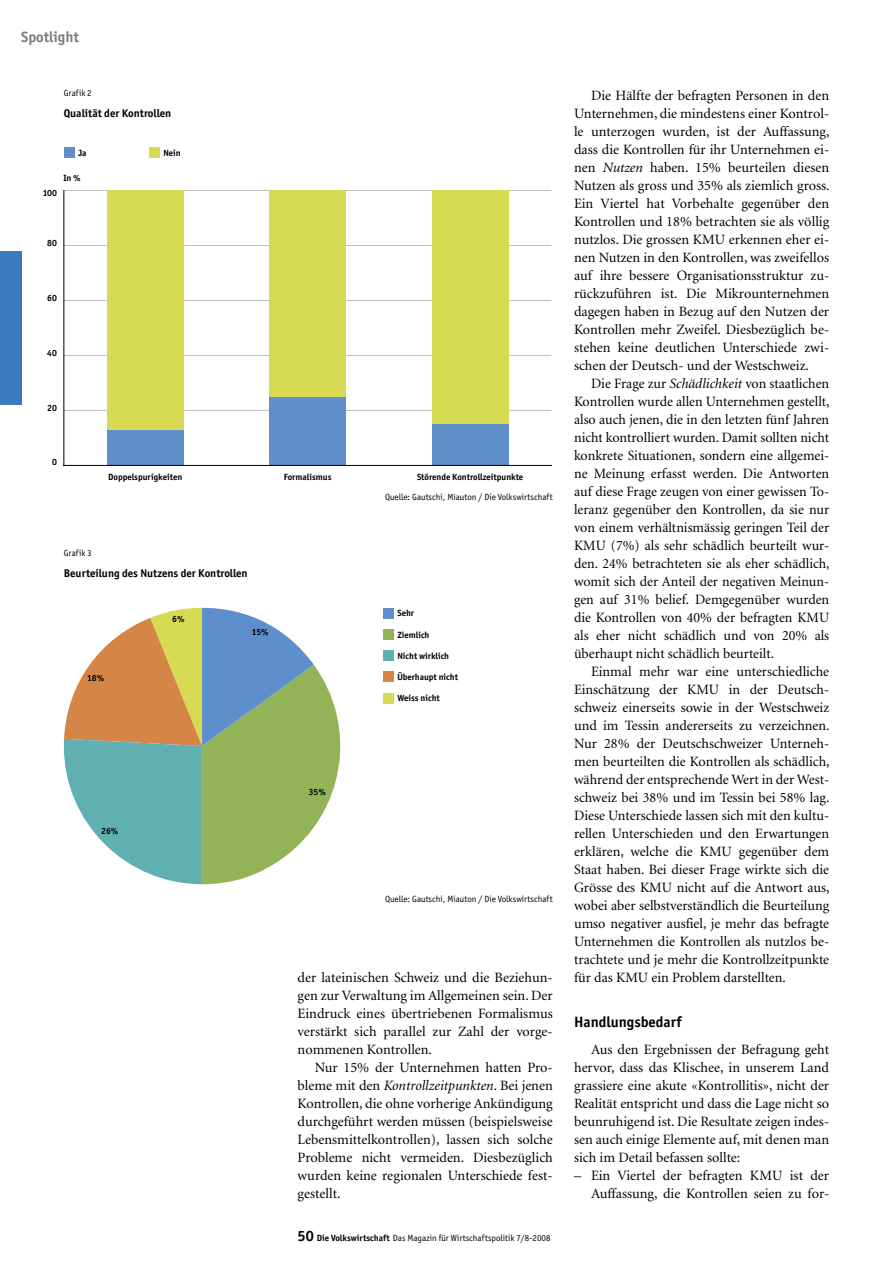
<style>
.page{position:relative;width:893px;height:1263px;background:#fff}
.page>*{position:absolute;margin:0;border:0;box-sizing:border-box;transform-origin:0 0}
._04_Zwischentitel_1{font:700 15px "Officina San ITC";color:#000}
.t1{font:700 15px "Officina San ITC";color:#7c7c7c}
._03_Grundschrift{font:14.25px/18px "Minion";color:#000;text-align:justify}
._07a_Legende_Bold{font:700 11.25px "Officina San ITC";color:#000}
._08_Abbildungen{font:9px "Officina San ITC";color:#000}
.t2{font:700 9px "Officina San ITC";color:#000}
.s1{font-style:italic}
.s2{font-weight:700;font-size:15px}
.s3{font-weight:700}
</style>
<div class="page">
<div style="left:0;top:252px;width:21px;height:153px;background:#3b7cc0"></div>
<hr style="left:64px;top:410px;width:487px;height:1px;background:#c0c0c0">
<hr style="left:64px;top:355px;width:487px;height:1px;background:#c0c0c0">
<hr style="left:64px;top:300px;width:487px;height:1px;background:#c0c0c0">
<hr style="left:64px;top:245px;width:487px;height:1px;background:#c0c0c0">
<hr style="left:64px;top:190px;width:487px;height:1px;background:#c0c0c0">
<div style="left:107px;top:190px;width:76px;height:240px;background:#d6db52"></div>
<div style="left:269px;top:190px;width:77px;height:207px;background:#d6db52"></div>
<div style="left:432px;top:190px;width:76px;height:234px;background:#d6db52"></div>
<div style="left:107px;top:430px;width:76px;height:35px;background:#5f8fca"></div>
<div style="left:269px;top:397px;width:77px;height:68px;background:#5f8fca"></div>
<div style="left:432px;top:424px;width:76px;height:41px;background:#5f8fca"></div>
<div style="left:64px;top:147px;width:11px;height:11px;background:#5f8fca"></div>
<div style="left:149px;top:147px;width:11px;height:11px;background:#d6db52"></div>
<hr style="left:64px;top:465px;width:487px;height:1px;background:#000">
<hr style="left:63px;top:190px;width:1px;height:275px;background:#000">
<svg style="left:64px;top:608px;width:277px;height:276px"></svg>
<div style="left:383px;top:608px;width:10px;height:10px;background:#5f8fca"></div>
<div style="left:383px;top:629px;width:10px;height:11px;background:#93b359"></div>
<div style="left:383px;top:650px;width:10px;height:11px;background:#60b0b2"></div>
<div style="left:383px;top:672px;width:10px;height:10px;background:#d58646"></div>
<div style="left:383px;top:693px;width:10px;height:11px;background:#d6db52"></div>
<p class="t1" style="left:21px;top:27px;width:59px">Spotlight</p>
<p class="_08_Abbildungen" style="left:64px;top:87px;width:30px">Grafik 2</p>
<p class="_07a_Legende_Bold" style="left:64px;top:106px;width:109px">Qualität der Kontrollen</p>
<p class="t2" style="left:78px;top:147px;width:10px">Ja</p>
<p class="t2" style="left:63px;top:173px;width:19px">In %</p>
<p class="t2" style="left:43px;top:187px;width:16px">100</p>
<p class="t2" style="left:47px;top:237px;width:11px">80</p>
<p class="t2" style="left:47px;top:292px;width:11px">60</p>
<p class="t2" style="left:47px;top:347px;width:11px">40</p>
<p class="t2" style="left:47px;top:402px;width:11px">20</p>
<p class="t2" style="left:52px;top:457px;width:6px">0</p>
<p class="t2" style="left:163px;top:147px;width:19px">Nein</p>
<p class="t2" style="left:108px;top:472px;width:76px">Doppelspurigkeiten</p>
<p class="t2" style="left:284px;top:472px;width:49px">Formalismus</p>
<p class="t2" style="left:417px;top:472px;width:108px">Störende Kontrollzeitpunkte</p>
<p class="_08_Abbildungen" style="left:385px;top:491px;width:169px">Quelle: Gautschi, Miauton / Die Volkswirtschaft</p>
<p class="_08_Abbildungen" style="left:64px;top:548px;width:30px">Grafik 3</p>
<p class="_07a_Legende_Bold" style="left:64px;top:566px;width:185px">Beurteilung des Nutzens der Kontrollen</p>
<p class="t2" style="left:87px;top:673px;width:18px">18%</p>
<p class="t2" style="left:172px;top:613px;width:14px">6%</p>
<p class="t2" style="left:252px;top:627px;width:18px">15%</p>
<p class="t2" style="left:397px;top:608px;width:18px">Sehr</p>
<p class="t2" style="left:397px;top:629px;width:34px">Ziemlich</p>
<p class="t2" style="left:397px;top:650px;width:53px">Nicht wirklich</p>
<p class="t2" style="left:397px;top:671px;width:62px">Überhaupt nicht</p>
<p class="t2" style="left:397px;top:693px;width:44px">Weiss nicht</p>
<p class="t2" style="left:101px;top:825px;width:19px">26%</p>
<p class="t2" style="left:309px;top:786px;width:19px">35%</p>
<p class="_08_Abbildungen" style="left:385px;top:894px;width:169px">Quelle: Gautschi, Miauton / Die Volkswirtschaft</p>
<p class="_03_Grundschrift" style="left:298px;top:968px;width:257px">der lateinischen Schweiz und die Beziehun&shy;gen zur Verwaltung im Allgemeinen sein. Der Eindruck eines übertriebenen Formalismus verstärkt sich parallel zur Zahl der vorge&shy;nommenen Kontrollen.</p>
<p class="_03_Grundschrift" style="left:298px;top:1058px;width:257px;text-indent:17px">Nur 15% der Unternehmen hatten Pro&shy;bleme mit den <span class="s1">Kontrollzeitpunkten</span>. Bei jenen Kontrollen, die ohne vorherige Ankündigung durchgeführt werden müssen (beispielsweise Lebensmittelkontrollen), lassen sich solche Probleme nicht vermeiden. Diesbezüglich wurden keine regionalen Unterschiede fest&shy;gestellt.</p>
<p class="_08_Abbildungen" style="left:298px;top:1232px;width:254px"><span class="s2">50</span> <span class="s3">Die Volkswirtschaft</span> Das Magazin für Wirtschaftspolitik 7/8-2008</p>
<p class="_03_Grundschrift" style="left:574px;top:86px;width:257px;text-indent:17px">Die Hälfte der befragten Personen in den Unternehmen, die mindestens einer Kontrol&shy;le unterzogen wurden, ist der Auffassung, dass die Kontrollen für ihr Unternehmen ei&shy;nen <span class="s1">Nutzen</span> haben. 15% beurteilen diesen Nutzen als gross und 35% als ziemlich gross.<br>Ein Viertel hat Vorbehalte gegenüber den Kontrollen und 18% betrachten sie als völlig nutzlos. Die grossen KMU erkennen eher ei&shy;nen Nutzen in den Kontrollen, was zweifellos auf ihre bessere Organisationsstruktur zu&shy;rückzuführen ist. Die Mikrounternehmen dagegen haben in Bezug auf den Nutzen der Kontrollen mehr Zweifel. Diesbezüglich be&shy;stehen keine deutlichen Unterschiede zwi&shy;schen der Deutsch- und der Westschweiz.</p>
<p class="_03_Grundschrift" style="left:574px;top:374px;width:257px;text-indent:17px">Die Frage zur <span class="s1">Schädlichkeit</span> von staatlichen Kontrollen wurde allen Unternehmen gestellt, also auch jenen, die in den letzten fünf Jahren nicht kontrolliert wurden. Damit sollten nicht konkrete Situationen, sondern eine allgemei&shy;ne Meinung erfasst werden. Die Antworten auf diese Frage zeugen von einer gewissen To&shy;leranz gegenüber den Kontrollen, da sie nur von einem verhältnismässig geringen Teil der KMU (7%) als sehr schädlich beurteilt wur&shy;den. 24% betrachteten sie als eher schädlich, womit sich der Anteil der negativen Meinun&shy;gen auf 31% belief. Demgegenüber wurden die Kontrollen von 40% der befragten KMU als eher nicht schädlich und von 20% als überhaupt nicht schädlich beurteilt.</p>
<p class="_03_Grundschrift" style="left:574px;top:662px;width:257px;text-indent:17px">Einmal mehr war eine unterschiedliche Einschätzung der KMU in der Deutsch&shy;schweiz einerseits sowie in der Westschweiz und im Tessin andererseits zu verzeichnen.<br>Nur 28% der Deutschschweizer Unterneh&shy;men beurteilten die Kontrollen als schädlich, während der entsprechende Wert in der West&shy;schweiz bei 38% und im Tessin bei 58% lag.<br>Diese Unterschiede lassen sich mit den kultu&shy;rellen Unterschieden und den Erwartungen erklären, welche die KMU gegenüber dem Staat haben. Bei dieser Frage wirkte sich die Grösse des KMU nicht auf die Antwort aus, wobei aber selbstverständlich die Beurteilung umso negativer ausfiel, je mehr das befragte Unternehmen die Kontrollen als nutzlos be&shy;trachtete und je mehr die Kontrollzeitpunkte für das KMU ein Problem darstellten.</p>
<p class="_04_Zwischentitel_1" style="left:574px;top:1012px;width:109px">Handlungsbedarf</p>
<p class="_03_Grundschrift" style="left:574px;top:1040px;width:257px;text-indent:17px">Aus den Ergebnissen der Befragung geht hervor, dass das Klischee, in unserem Land grassiere eine akute «Kontrollitis», nicht der Realität entspricht und dass die Lage nicht so beunruhigend ist. Die Resultate zeigen indes&shy;sen auch einige Elemente auf, mit denen man sich im Detail befassen sollte:</p>
<p class="_03_Grundschrift" style="left:574px;top:1166px;width:257px;text-align:right">– Ein Viertel der befragten KMU ist der<br>Auffassung, die Kontrollen seien zu for-</p>
</div>
